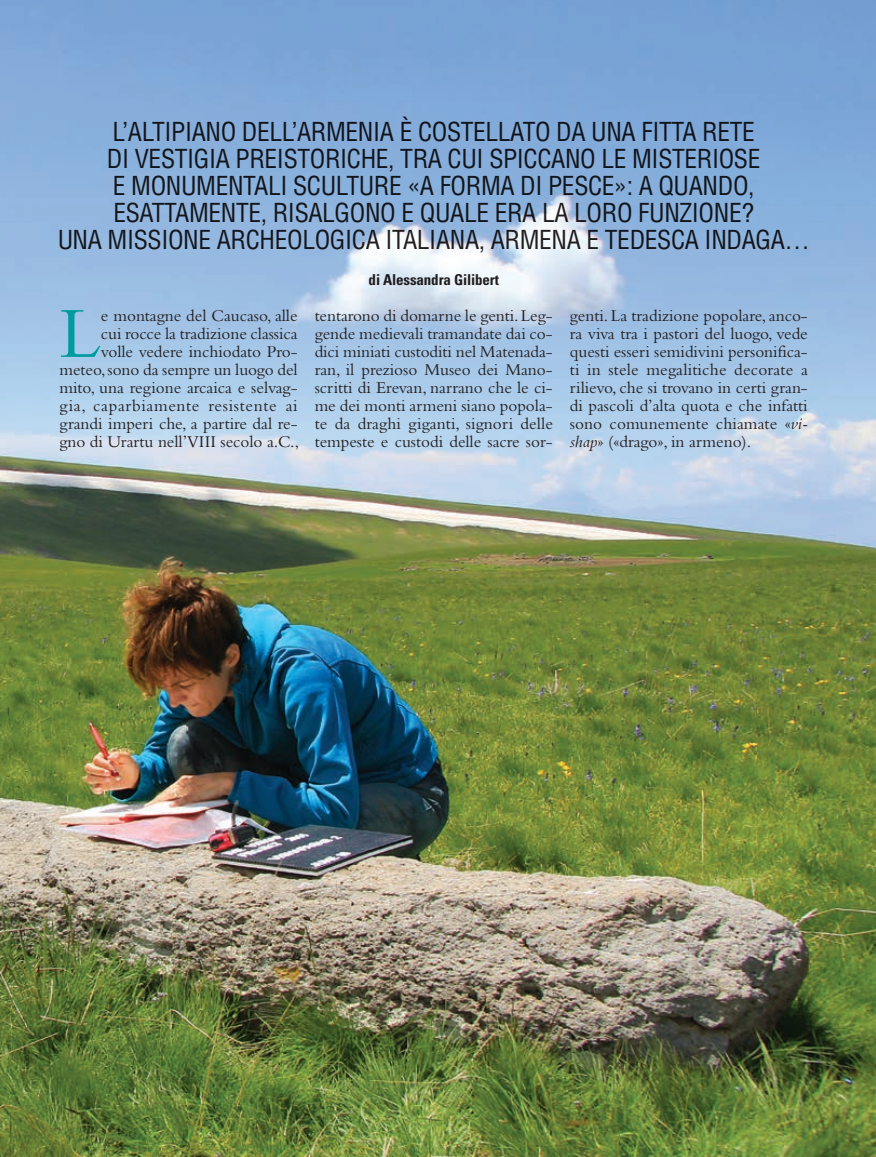
<style>
.page{position:relative;width:876px;height:1157px;background:#fff}
.page>*{position:absolute;margin:0;border:0;box-sizing:border-box;transform-origin:0 0}
.t1{font:75.15px "Bembo Std";color:#009b9e}
.t2{font:condensed 25.5px/27px "Helvetica LT Std";letter-spacing:-.015em;color:#231f20;text-align:center}
.t3{font:17.25px/18px "Bembo Std";color:#231f20;text-align:justify}
.t4{font:700 condensed 15px "Univers LT Std";letter-spacing:-.01em;color:#231f20}
.s1{font-style:italic}
</style>
<div class="page">
<img style="left:0;top:0;width:876px;height:1157px">
<p class="t2" style="left:57px;top:118px;width:754px">L’ALTIPIANO DELL’ARMENIA È COSTELLATO DA UNA FITTA RETE<br>DI VESTIGIA PREISTORICHE, TRA CUI SPICCANO LE MISTERIOSE<br>E MONUMENTALI SCULTURE «A FORMA DI PESCE»: A QUANDO, ESATTAMENTE, RISALGONO E QUALE ERA LA LORO FUNZIONE?<br>UNA MISSIONE ARCHEOLOGICA ITALIANA, ARMENA E TEDESCA INDAGA…</p>
<p class="t4" style="left:369px;top:271px;width:132px">di Alessandra Gilibert</p>
<p class="t3" style="left:60px;top:306px;width:241px;text-align:right">e montagne del Caucaso, alle<br>cui rocce la tradizione classica<br>volle vedere inchiodato Pro&shy;meteo, sono da sempre un luogo del mito, una regione arcaica e selvag&shy;gia, caparbiamente resistente ai grandi imperi che, a partire dal re&shy;gno di Urartu nell’VIII secolo a.C.,</p>
<h1 class="t1" style="left:60px;top:289px;width:43px">L</h1>
<p class="t3" style="left:315px;top:306px;width:240px">tentarono di domarne le genti. Leg&shy;gende medievali tramandate dai co&shy;dici miniati custoditi nel Matenada&shy;ran, il prezioso Museo dei Mano&shy;scritti di Erevan, narrano che le ci&shy;me dei monti armeni siano popola&shy;te da draghi giganti, signori delle tempeste e custodi delle sacre sor-</p>
<p class="t3" style="left:570px;top:306px;width:240px">genti. La tradizione popolare, anco&shy;ra viva tra i pastori del luogo, vede questi esseri semidivini personifica&shy;ti in stele megalitiche decorate a rilievo, che si trovano in certi gran&shy;di pascoli d’alta quota e che infatti sono comunemente chiamate «<span class="s1">vi&shy;shap</span>» («drago», in armeno).</p>
</div>
